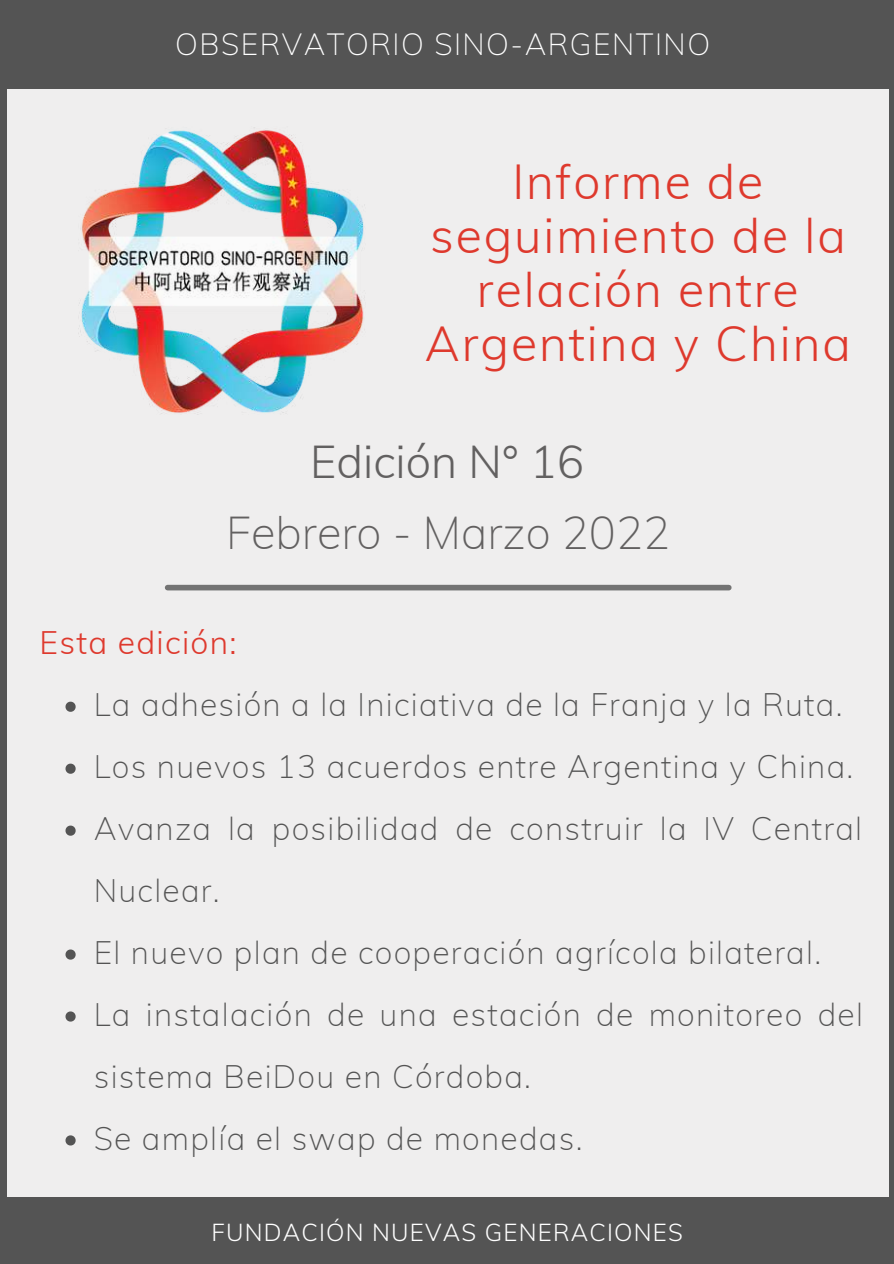
<style>
.page{position:relative;width:894px;height:1264px;background:#fff}
.page>*{position:absolute;margin:0;border:0;box-sizing:border-box;transform-origin:0 0}
.t1{font:300 48px/54px "Muli";letter-spacing:.04em;color:#de392d;text-align:center}
.t2{font:200 45px "Muli";color:#626060}
.t3{font:300 45px "Muli";color:#626060}
.t4{font:200 31.8px/61.9px "Muli";letter-spacing:.04em;color:#545454}
.t5{font:300 31.8px "Muli";letter-spacing:.04em;color:#de392d}
.t6{font:200 30px "Muli";letter-spacing:.05em;color:#fff}
.t7{font:300 24px "Muli";letter-spacing:.05em;color:#fff}
</style>
<div class="page">
<div style="left:0;top:0;width:893px;height:1263px;background:#efeeee"></div>
<img style="left:78px;top:127px;width:287px;height:288px">
<div style="left:0;top:1197px;width:893px;height:66px;background:#545454"></div>
<div style="left:2px;top:0;width:891px;height:89px;background:#545454"></div>
<div style="left:0;top:0;width:7px;height:1263px;background:#545454"></div>
<hr style="left:889px;top:0;width:4px;height:1259px;background:#545454">
<div style="left:167px;top:585px;width:561px;height:5px;background:#737373"></div>
<svg style="left:65px;top:701px;width:11px;height:10px"></svg>
<svg style="left:65px;top:763px;width:11px;height:10px"></svg>
<svg style="left:65px;top:825px;width:11px;height:10px"></svg>
<svg style="left:65px;top:949px;width:11px;height:10px"></svg>
<svg style="left:65px;top:1011px;width:11px;height:10px"></svg>
<svg style="left:65px;top:1135px;width:11px;height:10px"></svg>
<p class="t6" style="left:175px;top:25px;width:536px">OBSERVATORIO SINO-ARGENTINO</p>
<h1 class="t1" style="left:425px;top:154px;width:427px">Informe de seguimiento de la relación entre<br>Argentina y China</h1>
<h2 class="t3" style="left:310px;top:433px;width:275px">Edición N° 16</h2>
<h2 class="t2" style="left:226px;top:504px;width:445px">Febrero - Marzo 2022</h2>
<p class="t5" style="left:40px;top:622px;width:198px">Esta edición:</p>
<p class="t4" style="left:94px;top:673px;width:770px">La adhesión a la Iniciativa de la Franja y la Ruta.<br>Los nuevos 13 acuerdos entre Argentina y China.<br>Avanza la posibilidad de construir la IV Central Nuclear.<br>El nuevo plan de cooperación agrícola bilateral.<br>La instalación de una estación de monitoreo del sistema BeiDou en Córdoba.<br>Se amplía el swap de monedas.</p>
<p class="t7" style="left:211px;top:1216px;width:472px">FUNDACIÓN NUEVAS GENERACIONES</p>
</div>
